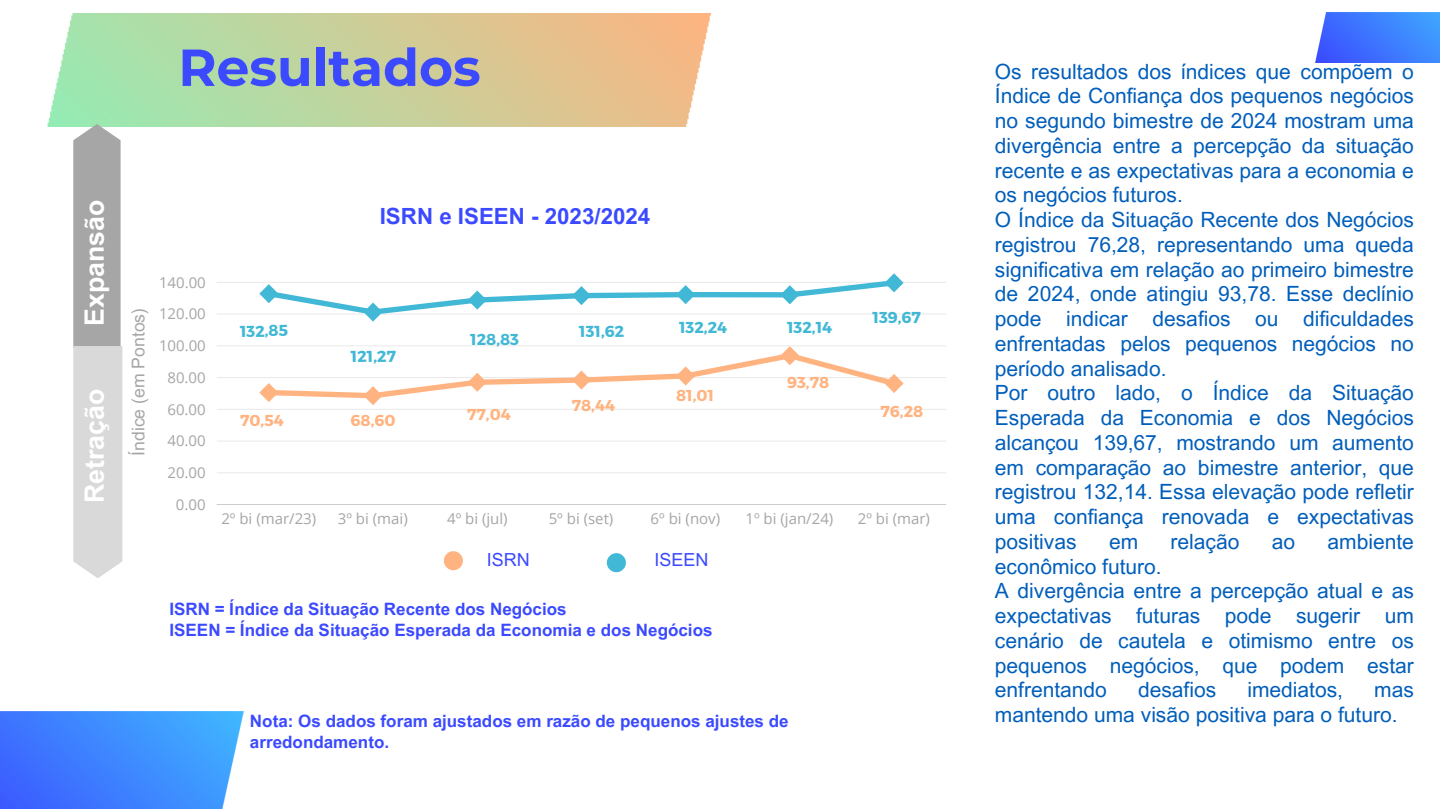
<style>
.page{position:relative;width:1440px;height:810px;background:#fff}
.page>*{position:absolute;margin:0;border:0;box-sizing:border-box;transform-origin:0 0}
.t1{font:700 52px "Montserrat";color:#3b4aff}
.t2{font:700 26.7px "Arial MT Pro";color:#fff}
.t3{font:700 22.3px "Arial MT Pro";color:#3b4aff}
.t4{font:21px/24.8px "Arial MT Pro";color:#005ebb}
.t5{font:18px "Arial MT Pro";color:#3b4aff}
.t6{font:17.6px "Arial MT Pro";color:#a6a6a6}
.t7{font:700 17px/20.2px "Arial MT Pro";color:#3b4aff}
.t8{font:700 15.8px "Montserrat";color:#41b8d5}
.t9{font:700 15.8px "Montserrat";color:#ffb380}
.t10{font:15px "Open Sans";color:#a6a6a6}
</style>
<div class="page">
<img style="left:0;top:712px;width:244px;height:96px">
<img style="left:1316px;top:13px;width:124px;height:49px">
<hr style="left:217px;top:473px;width:729px;height:1px;background:#a6a6a6">
<hr style="left:217px;top:441px;width:729px;height:1px;background:#a6a6a6">
<hr style="left:217px;top:409px;width:729px;height:1px;background:#a6a6a6">
<hr style="left:217px;top:377px;width:729px;height:1px;background:#a6a6a6">
<hr style="left:217px;top:346px;width:729px;height:1px;background:#a6a6a6">
<hr style="left:217px;top:314px;width:729px;height:1px;background:#a6a6a6">
<hr style="left:217px;top:282px;width:729px;height:1px;background:#a6a6a6">
<hr style="left:217px;top:504px;width:729px;height:1px;background:#a6a6a6">
<div style="left:686px;top:292px;width:104px;height:5px;background:#41b8d5"></div>
<svg style="left:259px;top:346px;width:645px;height:59px"></svg>
<svg style="left:259px;top:284px;width:436px;height:38px"></svg>
<svg style="left:780px;top:273px;width:124px;height:31px"></svg>
<div style="left:444px;top:551px;width:19px;height:19px;background:#ffb380;border-radius:50%"></div>
<div style="left:607px;top:553px;width:19px;height:19px;background:#41b8d5;border-radius:50%"></div>
<svg style="left:73px;top:124px;width:49px;height:454px;background:#c3c3c3"></svg>
<p class="t1" style="left:178px;top:36px;width:304px">Resultados</p>
<p class="t2" style="left:84px;top:326px;width:128px;rotate:-90deg">Expansão</p>
<p class="t3" style="left:380px;top:208px;width:272px">ISRN e ISEEN - 2023/2024</p>
<p class="t10" style="left:159px;top:272px;width:48px">140.00</p>
<p class="t10" style="left:159px;top:303px;width:48px">120.00</p>
<p class="t6" style="left:132px;top:456px;width:149px;rotate:-90deg">Índice (em Pontos)</p>
<p class="t8" style="left:679px;top:317px;width:50px">132,24</p>
<p class="t8" style="left:240px;top:321px;width:50px;rotate:-1deg">132,85</p>
<p class="t8" style="left:579px;top:321px;width:47px;rotate:-1deg">131,62</p>
<p class="t8" style="left:470px;top:329px;width:50px">128,83</p>
<p class="t10" style="left:159px;top:335px;width:48px">100.00</p>
<p class="t8" style="left:351px;top:346px;width:47px;rotate:-1deg">121,27</p>
<p class="t10" style="left:168px;top:367px;width:40px">80.00</p>
<p class="t2" style="left:84px;top:503px;width:116px;rotate:-90deg">Retração</p>
<p class="t9" style="left:676px;top:385px;width:40px">81,01</p>
<p class="t9" style="left:572px;top:395px;width:45px">78,44</p>
<p class="t10" style="left:168px;top:399px;width:40px">60.00</p>
<p class="t9" style="left:240px;top:410px;width:45px">70,54</p>
<p class="t9" style="left:351px;top:410px;width:47px">68,60</p>
<p class="t9" style="left:467px;top:404px;width:45px">77,04</p>
<p class="t10" style="left:168px;top:430px;width:40px">40.00</p>
<p class="t10" style="left:168px;top:462px;width:40px">20.00</p>
<p class="t10" style="left:176px;top:494px;width:31px">0.00</p>
<h5 class="t8" style="left:787px;top:317px;width:47px">132,14</h5>
<h5 class="t9" style="left:787px;top:372px;width:44px">93,78</h5>
<h6 class="t8" style="left:872px;top:307px;width:50px">139,67</h6>
<p class="t9" style="left:880px;top:401px;width:44px">76,28</p>
<p class="t10" style="left:221px;top:508px;width:96px">2º bi (mar/23)</p>
<p class="t10" style="left:338px;top:508px;width:71px">3º bi (mai)</p>
<p class="t10" style="left:447px;top:508px;width:62px">4º bi (jul)</p>
<p class="t10" style="left:549px;top:508px;width:66px">5º bi (set)</p>
<p class="t10" style="left:651px;top:508px;width:71px">6º bi (nov)</p>
<p class="t10" style="left:746px;top:508px;width:89px">1º bi (jan/24)</p>
<p class="t10" style="left:858px;top:508px;width:74px">2º bi (mar)</p>
<h3 class="t5" style="left:487px;top:553px;width:45px">ISRN</h3>
<h2 class="t5" style="left:654px;top:553px;width:56px">ISEEN</h2>
<p class="t7" style="left:170px;top:601px;width:545px">ISRN = Índice da Situação Recente dos Negócios<br>ISEEN = Índice da Situação Esperada da Economia e dos Negócios</p>
<h6 class="t7" style="left:250px;top:714px;width:540px">Nota: Os dados foram ajustados em razão de pequenos ajustes de arredondamento.</h6>
<h2 class="t4" style="left:995px;top:62px;width:420px">Os resultados dos índices que compõem o Índice de Confiança dos pequenos negócios no segundo bimestre de 2024 mostram uma divergência entre a percepção da situação recente e as expectativas para a economia e os negócios futuros.<br>O Índice da Situação Recente dos Negócios registrou 76,28, representando uma queda significativa em relação ao primeiro bimestre de 2024, onde atingiu 93,78. Esse declínio pode indicar desafios ou dificuldades enfrentadas pelos pequenos negócios no período analisado.<br>Por outro lado, o Índice da Situação Esperada da Economia e dos Negócios alcançou 139,67, mostrando um aumento em comparação ao bimestre anterior, que registrou 132,14. Essa elevação pode refletir uma confiança renovada e expectativas positivas</h2>
<h2 class="t4" style="left:1109px;top:532px;width:31px">em</h2>
<h2 class="t4" style="left:1171px;top:532px;width:70px">relação</h2>
<h2 class="t4" style="left:1272px;top:532px;width:25px">ao</h2>
<h2 class="t4" style="left:1328px;top:532px;width:88px">ambiente</h2>
<h2 class="t4" style="left:995px;top:557px;width:420px">econômico futuro.<br>A divergência entre a percepção atual e as expectativas futuras pode sugerir um cenário de cautela e otimismo entre os pequenos negócios, que podem estar enfrentando</h2>
<h2 class="t4" style="left:1138px;top:680px;width:80px">desafios</h2>
<h2 class="t4" style="left:1247px;top:680px;width:97px">imediatos,</h2>
<h2 class="t4" style="left:995px;top:680px;width:420px;text-indent:379px">mas mantendo uma visão positiva para o futuro.</h2>
</div>
